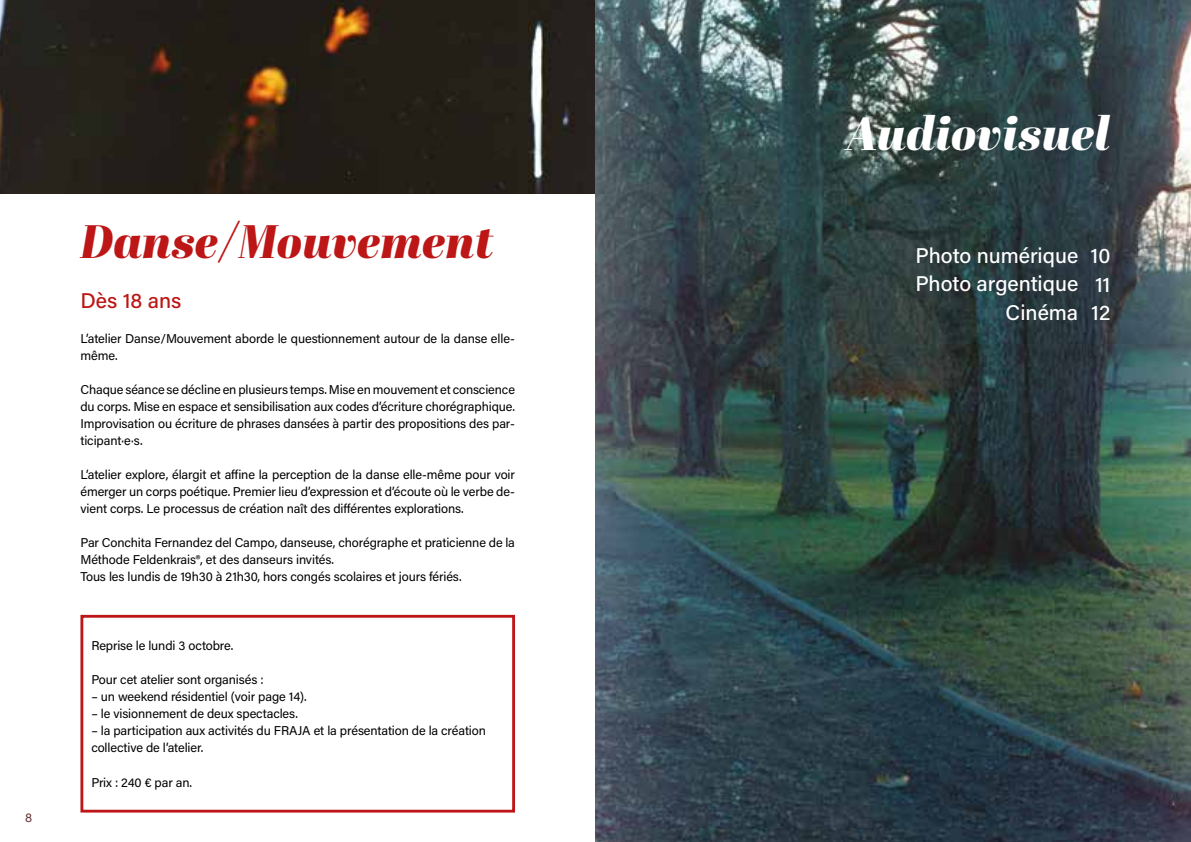
<style>
.page{position:relative;width:1191px;height:842px;background:#fff}
.page>*{position:absolute;margin:0;border:0;box-sizing:border-box;transform-origin:0 0}
.t1{font:italic 46.8px "Abril Fatface";color:#bc1616}
.t2{font:italic 46.8px "Abril Fatface";color:#fff}
.t3{font:500 21.2px/28.4px "Acumin Pro";color:#fff;text-align:justify}
.t4{font:500 21.2px "Acumin Pro";letter-spacing:-.005em;color:#bc1616}
.t5{font:12.8px/17px "Acumin Pro";letter-spacing:-.01em;color:#000}
.t6{font:12.8px "Acumin Pro";color:#653334}
</style>
<div class="page">
<img style="left:0;top:0;width:595px;height:193px">
<div style="left:80px;top:615px;width:435px;height:197px;border:3px solid #bc1616"></div>
<img style="left:595px;top:0;width:596px;height:842px">
<p class="t6" style="left:25px;top:809px;width:9px">8</p>
<h1 class="t1" style="left:80px;top:208px;width:414px">Danse/Mouvement</h1>
<h2 class="t4" style="left:80px;top:286px;width:102px">Dès 18 ans</h2>
<p class="t5" style="left:80px;top:329px;width:436px">L’atelier Danse/Mouvement aborde le questionnement autour de la danse elle&shy;même.</p>
<p class="t5" style="left:80px;top:380px;width:436px;text-align:justify">Chaque séance se décline en plusieurs temps. Mise en mouvement et conscience du corps. Mise en espace et sensibilisation aux codes d’écriture chorégraphique.<br>Improvisation ou écriture de phrases dansées à partir des propositions des par&shy;ticipant·e·s.</p>
<p class="t5" style="left:80px;top:465px;width:436px;text-align:justify">L’atelier explore, élargit et affine la perception de la danse elle-même pour voir émerger un corps poétique. Premier lieu d’expression et d’écoute où le verbe de&shy;vient corps. Le processus de création naît des différentes explorations.</p>
<p class="t5" style="left:80px;top:533px;width:436px">Par Conchita Fernandez del Campo, danseuse, chorégraphe et praticienne de la<br>Méthode Feldenkrais®, et des danseurs invités.<br>Tous les lundis de 19h30 à 21h30, hors congés scolaires et jours fériés.</p>
<p class="t5" style="left:91px;top:637px;width:144px">Reprise le lundi 3 octobre.</p>
<p class="t5" style="left:91px;top:671px;width:174px">Pour cet atelier sont organisés :</p>
<p class="t5" style="left:91px;top:688px;width:217px">– un weekend résidentiel (voir page 14).</p>
<p class="t5" style="left:91px;top:705px;width:208px">– le visionnement de deux spectacles.</p>
<p class="t5" style="left:91px;top:722px;width:396px">– la participation aux activités du FRAJA et la présentation de la création collective de l’atelier.</p>
<p class="t5" style="left:91px;top:773px;width:102px">Prix : 240 € par an.</p>
<h1 class="t2" style="left:846px;top:100px;width:265px">Audiovisuel</h1>
<h2 class="t3" style="left:915px;top:240px;width:164px;text-align:right">Photo numérique<br>Photo argentique<br>Cinéma</h2>
<h2 class="t3" style="left:1090px;top:241px;width:21px">10<br>11<br>12</h2>
</div>
